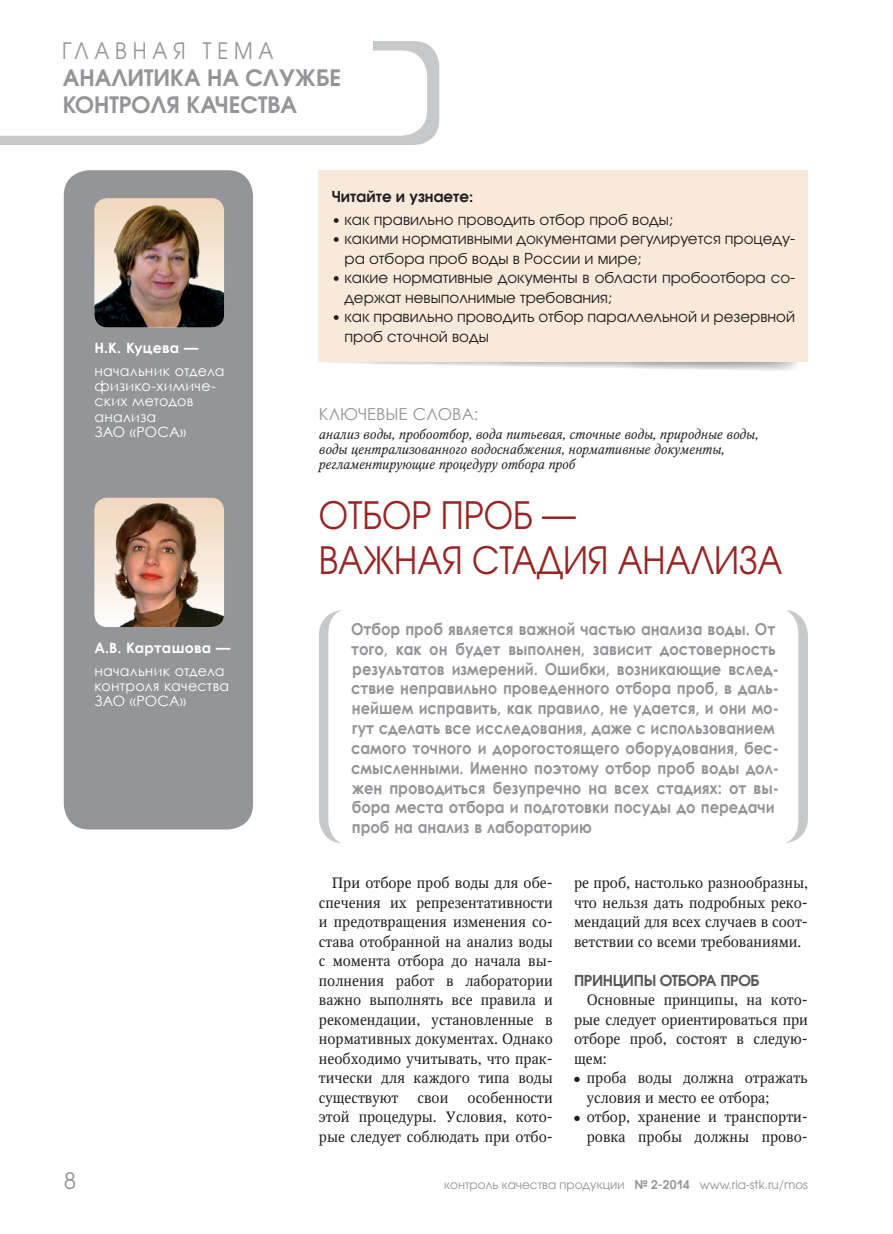
<style>
.page{position:relative;width:893px;height:1234px;background:#fff}
.page>*{position:absolute;margin:0;border:0;box-sizing:border-box;transform-origin:0 0}
.Zag{font:37.5px/45px "Avant Garde Gothic C";color:#982522;scale:.9 1}
.t1{font:600 22.5px/27px "Avant Garde Gothic C";color:#939598}
.t2{font:22.5px "Avant Garde Gothic C";letter-spacing:.29em;color:#939598;scale:.9 1}
.t3{font:22.5px "Avant Garde Gothic C";letter-spacing:.29em;color:#939598}
.Vrez{font:700 16.5px/19.8px "Century Gothic";letter-spacing:-.005em;color:#939598;scale:.9 1}
.Slova_zag{font:16.5px "Century Gothic";color:#939598}
.Text{font:15px/19.5px "Octava";color:#231f20;text-align:justify}
.Chitayte{font:15px/19.5px "Avant Garde Gothic C";color:#231f20}
.Text_bullet{font:15px/19.5px "Octava";color:#231f20}
.Zag_v_texte{font:600 15px "Avant Garde Gothic C";letter-spacing:-.02em;color:#57585a}
.Chitayte-2{font:600 15px "Avant Garde Gothic C";color:#231f20}
.Avtor_dolzhnost{font:14.25px/15px "Century Gothic";letter-spacing:.015em;color:#fff}
.Avtor{font:700 14.25px "Century Gothic";letter-spacing:.02em;color:#fff}
.Slova_text{font:italic 13.5px/15px "Octava";color:#231f20}
.t4{font:12px "Avant Garde Gothic C";color:#939598}
.s1{font-weight:600}
</style>
<div class="page">
<div style="left:0;top:41px;width:439px;height:104px;background:#c7c8ca"></div>
<svg style="left:0;top:50px;width:427px;height:86px"></svg>
<div style="left:0;top:0;width:372px;height:88px;background:#fff"></div>
<div style="left:319px;top:609px;width:489px;height:234px;background:#c7c8ca;border-radius:26px"></div>
<div style="left:328px;top:607px;width:470px;height:239px;background:#fff;border-radius:26px"></div>
<div style="left:64px;top:170px;width:189px;height:659px;background:#939598;border-radius:26px"></div>
<img style="left:94px;top:497px;width:130px;height:130px">
<img style="left:94px;top:198px;width:130px;height:129px">
<svg style="left:319px;top:361px;width:489px;height:10px"></svg>
<div style="left:319px;top:170px;width:489px;height:191px;background:#f8eadb"></div>
<p class="t2" style="left:62px;top:37px;width:236px">ГЛАВНАЯ ТЕМА</p>
<p class="t1" style="left:63px;top:64px;width:280px">АНАЛИТИКА НА СЛУЖБЕ<br>КОНТРОЛЯ КАЧЕСТВА</p>
<p class="Avtor" style="left:94px;top:337px;width:106px">Н.К. Куцева —</p>
<p class="Avtor_dolzhnost" style="left:94px;top:363px;width:132px">начальник отдела физико-химиче&shy;ских методов анализа<br>ЗАО «РОСА»</p>
<p class="Avtor" style="left:94px;top:636px;width:137px">А.В. Карташова —</p>
<p class="Avtor_dolzhnost" style="left:94px;top:663px;width:136px">начальник отдела контроля качества<br>ЗАО «РОСА»</p>
<p class="Chitayte-2" style="left:332px;top:187px;width:143px">Читайте и узнаете:</p>
<p class="Chitayte" style="left:332px;top:209px;width:343px">• как правильно проводить отбор проб воды;</p>
<p class="Chitayte" style="left:344px;top:229px;width:452px;text-indent:-13px">• какими нормативными документами регулируется процеду&shy;ра отбора проб воды в России и мире;</p>
<p class="Chitayte" style="left:344px;top:268px;width:452px;text-indent:-13px">• какие нормативные документы в области пробоотбора со&shy;держат невыполнимые требования;</p>
<p class="Chitayte" style="left:344px;top:307px;width:452px;text-indent:-13px">• как правильно проводить отбор параллельной и резервной проб сточной воды</p>
<p class="Slova_zag" style="left:319px;top:402px;width:161px">КЛЮЧЕВЫЕ СЛОВА:</p>
<p class="Slova_text" style="left:319px;top:427px;width:441px">анализ воды, пробоотбор, вода питьевая, сточные воды, природные воды, воды централизованного водоснабжения, нормативные документы, регламентирующие процедуру отбора проб</p>
<p class="Zag" style="left:319px;top:492px;width:517px">ОТБОР ПРОБ —<br>ВАЖНАЯ СТАДИЯ АНАЛИЗА</p>
<p class="Vrez" style="left:351px;top:618px;width:477px">Отбор проб является важной частью анализа воды. От того, как он будет выполнен, зависит достоверность результатов измерений. Ошибки, возникающие вслед&shy;ствие неправильно проведенного отбора проб, в даль&shy;нейшем исправить, как правило, не удается, и они мо&shy;гут сделать все исследования, даже с использованием самого точного и дорогостоящего оборудования, бес&shy;смысленными. Именно поэтому отбор проб воды дол&shy;жен проводиться безупречно на всех стадиях: от вы&shy;бора места отбора и подготовки посуды до передачи проб на анализ в лабораторию</p>
<p class="Text" style="left:319px;top:872px;width:235px;text-indent:13px">При отборе проб воды для обе&shy;спечения их репрезентативности и предотвращения изменения со&shy;става отобранной на анализ воды с момента отбора до начала вы&shy;полнения работ в лаборатории важно выполнять все правила и рекомендации, установленные в нормативных документах. Однако необходимо учитывать, что прак&shy;тически для каждого типа воды существуют</p>
<p class="Text" style="left:319px;top:1087px;width:235px;text-indent:149px">особенности этой процедуры. Условия, кото&shy;рые следует соблюдать при отбо-</p>
<p class="Text" style="left:418px;top:1087px;width:32px">свои</p>
<p class="Text" style="left:574px;top:872px;width:235px">ре проб, настолько разнообразны, что нельзя дать подробных реко&shy;мендаций для всех случаев в соот&shy;ветствии со всеми требованиями.</p>
<p class="Zag_v_texte" style="left:574px;top:970px;width:187px">ПРИНЦИПЫ ОТБОРА ПРОБ</p>
<p class="Text" style="left:574px;top:989px;width:235px;text-indent:13px">Основные принципы, на кото&shy;рые следует ориентироваться при отборе проб, состоят в следую&shy;щем:</p>
<p class="Text_bullet" style="left:587px;top:1067px;width:223px;text-indent:-13px">● проба воды должна отражать условия и место ее отбора;</p>
<p class="Text_bullet" style="left:574px;top:1106px;width:235px;text-align:right">● отбор, хранение и транспорти&shy;ровка пробы должны прово-</p>
<p class="t3" style="left:64px;top:1167px;width:14px">8</p>
<p class="t4" style="left:444px;top:1176px;width:365px">контроль качества продукции <span class="s1">№ 2-2014</span> www.ria-stk.ru/mos</p>
</div>
